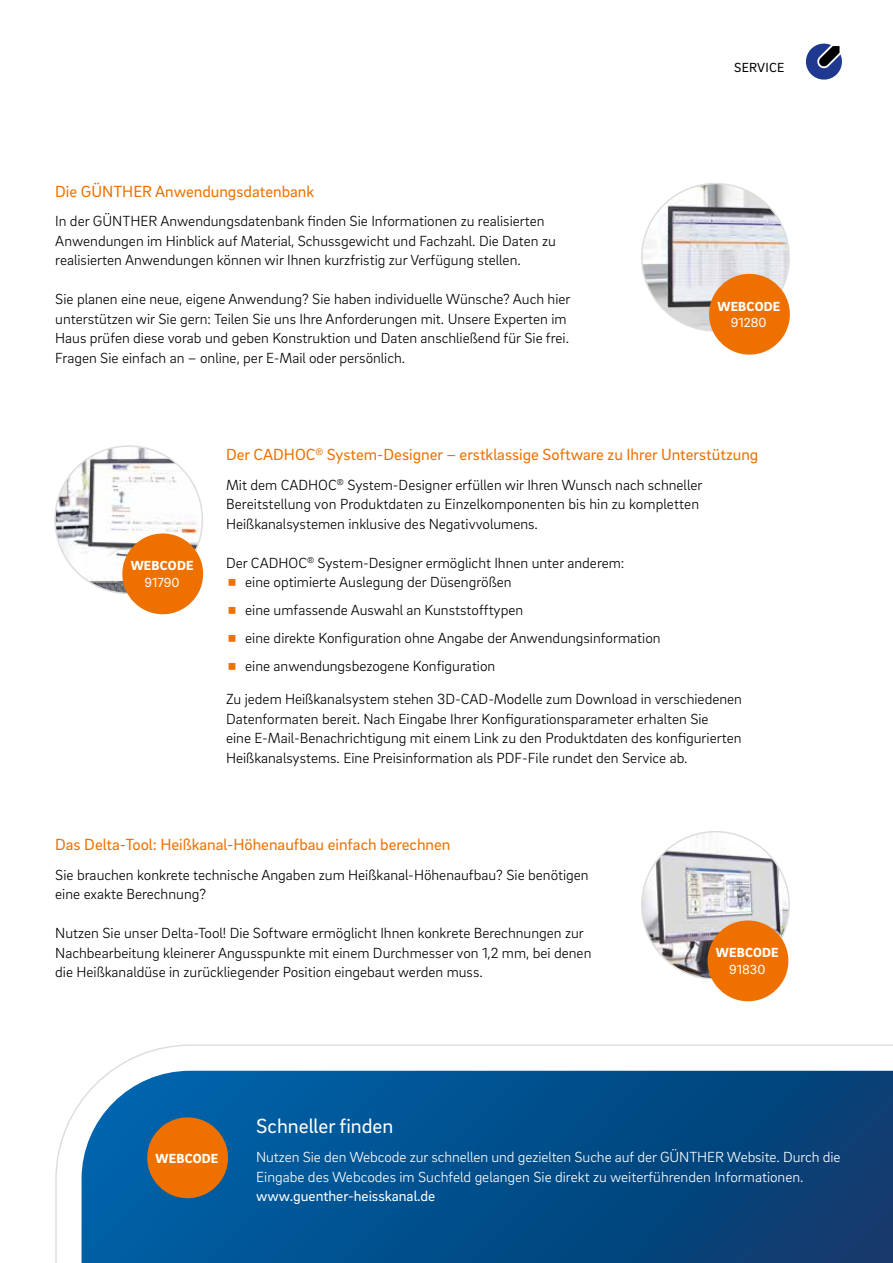
<style>
.page{position:relative;width:893px;height:1263px;background:#fff}
.page>*{position:absolute;margin:0;border:0;box-sizing:border-box;transform-origin:0 0}
.t1{font:21px "Brix Sans";color:#fff}
.t2{font:16.5px "Brix Sans";color:#ee7100}
.t3{font:300 15px/19.5px "Brix Sans";color:#000}
.t4{font:300 15px/19.5px "Brix Sans";letter-spacing:-.005em;color:#fff}
.t5{font:15px "Brix Sans";color:#fff}
.t6{font:900 13.5px "Brix Sans";letter-spacing:.015em;color:#fff}
.t7{font:13.5px "Brix Sans";color:#fff}
.t8{font:13.5px "Brix Sans";letter-spacing:.015em;color:#000}
</style>
<div class="page">
<svg style="left:806px;top:43px;width:36px;height:37px"></svg>
<svg style="left:55px;top:1044px;width:838px;height:219px"></svg>
<svg style="left:82px;top:1071px;width:811px;height:192px;background:#06518d"></svg>
<img style="left:57px;top:448px;width:145px;height:145px">
<img style="left:642px;top:184px;width:147px;height:147px;border-radius:74px">
<div style="left:709px;top:274px;width:81px;height:81px;background:#ee7100;border-radius:50%"></div>
<div style="left:122px;top:533px;width:81px;height:81px;background:#ee7100;border-radius:50%"></div>
<img style="left:642px;top:832px;width:147px;height:147px;border-radius:74px">
<div style="left:708px;top:920px;width:80px;height:81px;background:#ee7100;border-radius:50%"></div>
<div style="left:147px;top:1117px;width:81px;height:81px;background:#ee7100;border-radius:50%"></div>
<p class="t2" style="left:55px;top:181px;width:261px">Die GÜNTHER Anwendungsdatenbank</p>
<p class="t3" style="left:55px;top:211px;width:502px">In der GÜNTHER Anwendungsdatenbank finden Sie Informationen zu realisierten<br>Anwendungen im Hinblick auf Material, Schussgewicht und Fachzahl. Die Daten zu realisierten Anwendungen können wir Ihnen kurzfristig zur Verfügung stellen.</p>
<p class="t3" style="left:55px;top:289px;width:517px">Sie planen eine neue, eigene Anwendung? Sie haben individuelle Wünsche? Auch hier unterstützen wir Sie gern: Teilen Sie uns Ihre Anforderungen mit. Unsere Experten im Haus prüfen diese vorab und geben Konstruktion und Daten anschließend für Sie frei.<br>Fragen Sie einfach an – online, per E-Mail oder persönlich.</p>
<p class="t8" style="left:734px;top:59px;width:52px">SERVICE</p>
<p class="t6" style="left:717px;top:297px;width:64px">WEBCODE</p>
<p class="t7" style="left:731px;top:314px;width:37px">91280</p>
<p class="t6" style="left:131px;top:557px;width:64px">WEBCODE</p>
<p class="t7" style="left:145px;top:574px;width:36px">91790</p>
<p class="t2" style="left:226px;top:444px;width:534px">Der CADHOC<sup>®</sup> System-Designer – erstklassige Software zu Ihrer Unterstützung</p>
<p class="t3" style="left:226px;top:474px;width:478px">Mit dem CADHOC<sup>®</sup> System-Designer erfüllen wir Ihren Wunsch nach schneller<br>Bereitstellung von Produktdaten zu Einzelkomponenten bis hin zu kompletten<br>Heißkanalsystemen inklusive des Negativvolumens.</p>
<p class="t3" style="left:245px;top:552px;width:381px;text-indent:-19px">Der CADHOC<sup>®</sup> System-Designer ermöglicht Ihnen unter anderem: eine optimierte Auslegung der Düsengrößen</p>
<p class="t3" style="left:245px;top:595px;width:417px;line-height:28px">eine umfassende Auswahl an Kunststofftypen<br>eine direkte Konfiguration ohne Angabe der Anwendungsinformation eine anwendungsbezogene Konfiguration</p>
<p class="t3" style="left:226px;top:689px;width:517px">Zu jedem Heißkanalsystem stehen 3D-CAD-Modelle zum Download in verschiedenen Datenformaten bereit. Nach Eingabe Ihrer Konfigurationsparameter erhalten Sie<br>eine E-Mail-Benachrichtigung mit einem Link zu den Produktdaten des konfigurierten Heißkanalsystems. Eine Preisinformation als PDF-File rundet den Service ab.</p>
<p class="t2" style="left:55px;top:834px;width:397px">Das Delta-Tool: Heißkanal-Höhenaufbau einfach berechnen</p>
<p class="t3" style="left:55px;top:864px;width:535px">Sie brauchen konkrete technische Angaben zum Heißkanal-Höhenaufbau? Sie benötigen eine exakte Berechnung?</p>
<p class="t3" style="left:55px;top:923px;width:538px">Nutzen Sie unser Delta-Tool! Die Software ermöglicht Ihnen konkrete Berechnungen zur<br>Nachbearbeitung kleinerer Angusspunkte mit einem Durchmesser von 1,2 mm, bei denen die Heißkanaldüse in zurückliegender Position eingebaut werden muss.</p>
<p class="t6" style="left:716px;top:944px;width:64px">WEBCODE</p>
<p class="t7" style="left:729px;top:961px;width:38px">91830</p>
<p class="t6" style="left:156px;top:1149px;width:64px">WEBCODE</p>
<h1 class="t1" style="left:256px;top:1112px;width:139px">Schneller finden</h1>
<p class="t4" style="left:256px;top:1147px;width:586px">Nutzen Sie den Webcode zur schnellen und gezielten Suche auf der GÜNTHER Website. Durch die<br>Eingabe des Webcodes im Suchfeld gelangen Sie direkt zu weiterführenden Informationen.</p>
<p class="t5" style="left:256px;top:1187px;width:181px">www.guenther-heisskanal.de</p>
</div>
